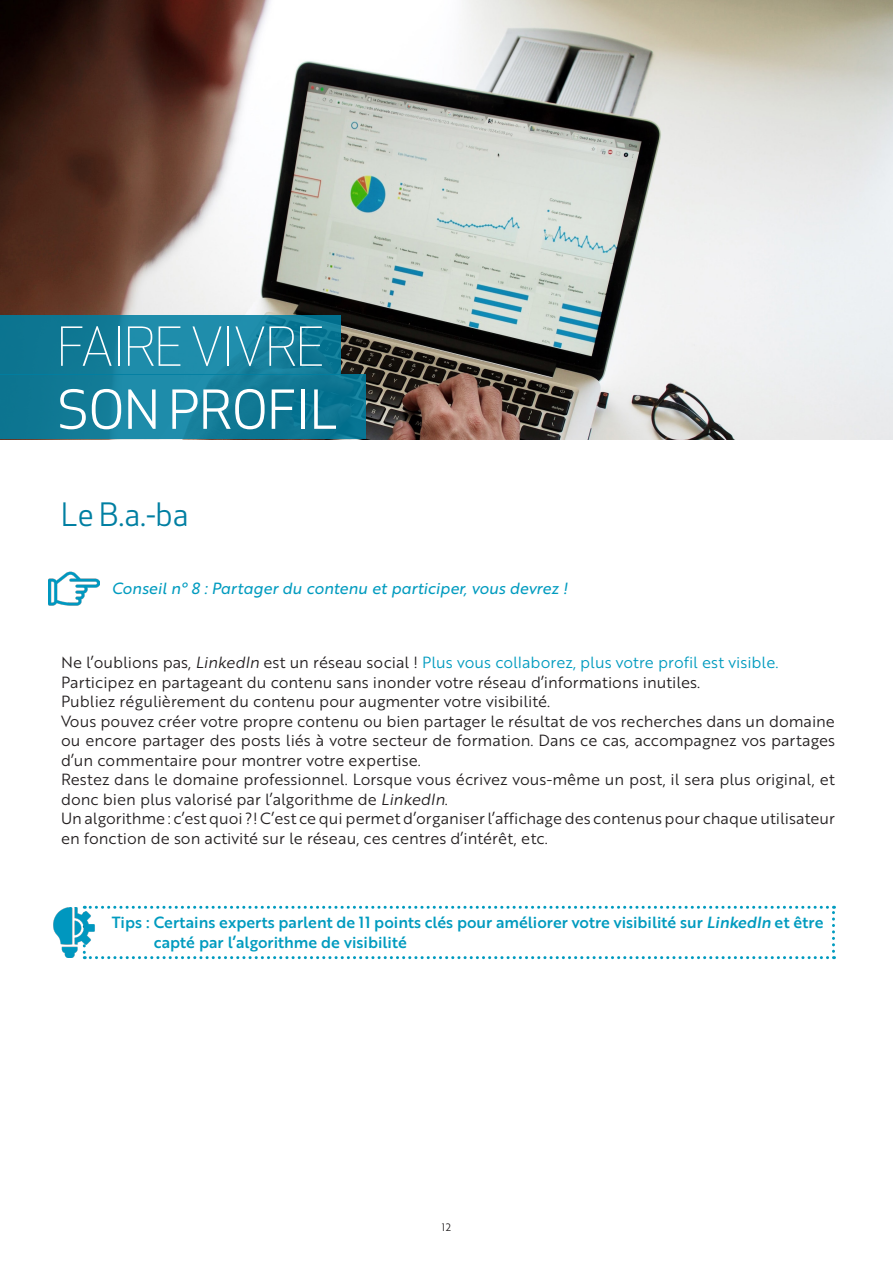
<style>
.page{position:relative;width:893px;height:1263px;background:#fff}
.page>*{position:absolute;margin:0;border:0;box-sizing:border-box;transform-origin:0 0}
.t1{font:300 52.5px "Apex New";color:#fff}
.t2{font:52.5px "Apex New";color:#fff}
.t3{font:31.5px "Apex New";color:#007fa2}
.t4{font:15.75px/19.5px "Brother 1816 Book";color:#231f20}
.t5{font:15.75px/19.5px "Brother 1816 Medium";color:#009bbf}
.t6{font:15.75px "Brother 1816 Book";color:#009bbf}
.t7{font:15.75px "Brother 1816 Regular Italic";color:#009bbf}
.t8{font:10.5px "Brother 1816 Book";color:#231f20}
.s1{color:#231f20}
.s2{font-family:"Brother 1816 Book Italic";color:#231f20}
.s3{font-family:"Brother 1816 Book Italic"}
.s4{font-family:"Brother 1816 Medium Italic"}
</style>
<div class="page">
<img style="left:0;top:0;width:893px;height:439px">
<svg style="left:0;top:315px;width:341px;height:59px;background:#15809d"></svg>
<svg style="left:0;top:374px;width:366px;height:65px;background:#127c99"></svg>
<img style="left:49px;top:571px;width:50px;height:35px">
<svg style="left:83px;top:906px;width:752px;height:53px"></svg>
<img style="left:53px;top:907px;width:46px;height:51px">
<p class="t1" style="left:57px;top:314px;width:269px">FAIRE VIVRE</p>
<p class="t2" style="left:57px;top:377px;width:282px">SON PROFIL</p>
<p class="t3" style="left:61px;top:495px;width:129px">Le B.a.-ba</p>
<p class="t7" style="left:112px;top:577px;width:457px">Conseil n° 8 : Partager du contenu et participer, vous devrez !</p>
<p class="t6" style="left:61px;top:651px;width:719px"><span class="s1">Ne l’oublions pas,</span> <span class="s2">LinkedIn</span> <span class="s1">est un réseau social !</span> Plus vous collaborez, plus votre profil est visible.</p>
<p class="t4" style="left:61px;top:672px;width:641px">Participez en partageant du contenu sans inonder votre réseau d’informations inutiles.</p>
<p class="t4" style="left:61px;top:691px;width:491px">Publiez régulièrement du contenu pour augmenter votre visibilité.</p>
<p class="t4" style="left:61px;top:711px;width:775px;text-align:justify">Vous pouvez créer votre propre contenu ou bien partager le résultat de vos recherches dans un domaine ou encore partager des posts liés à votre secteur de formation. Dans ce cas, accompagnez vos partages d’un commentaire pour montrer votre expertise.</p>
<p class="t4" style="left:61px;top:769px;width:775px">Restez dans le domaine professionnel. Lorsque vous écrivez vous-même un post, il sera plus original, et donc bien plus valorisé par l’algorithme de <span class="s3">LinkedIn</span>.</p>
<p class="t4" style="left:61px;top:808px;width:775px">Un algorithme : c’est quoi ?! C’est ce qui permet d’organiser l’affichage des contenus pour chaque utilisateur en fonction de son activité sur le réseau, ces centres d’intérêt, etc.</p>
<p class="t5" style="left:154px;top:912px;width:671px;text-indent:-42px">Tips : Certains experts parlent de 11 points clés pour améliorer votre visibilité sur <span class="s4">LinkedIn</span> et être capté par l’algorithme de visibilité</p>
<p class="t8" style="left:442px;top:1219px;width:11px">12</p>
</div>
